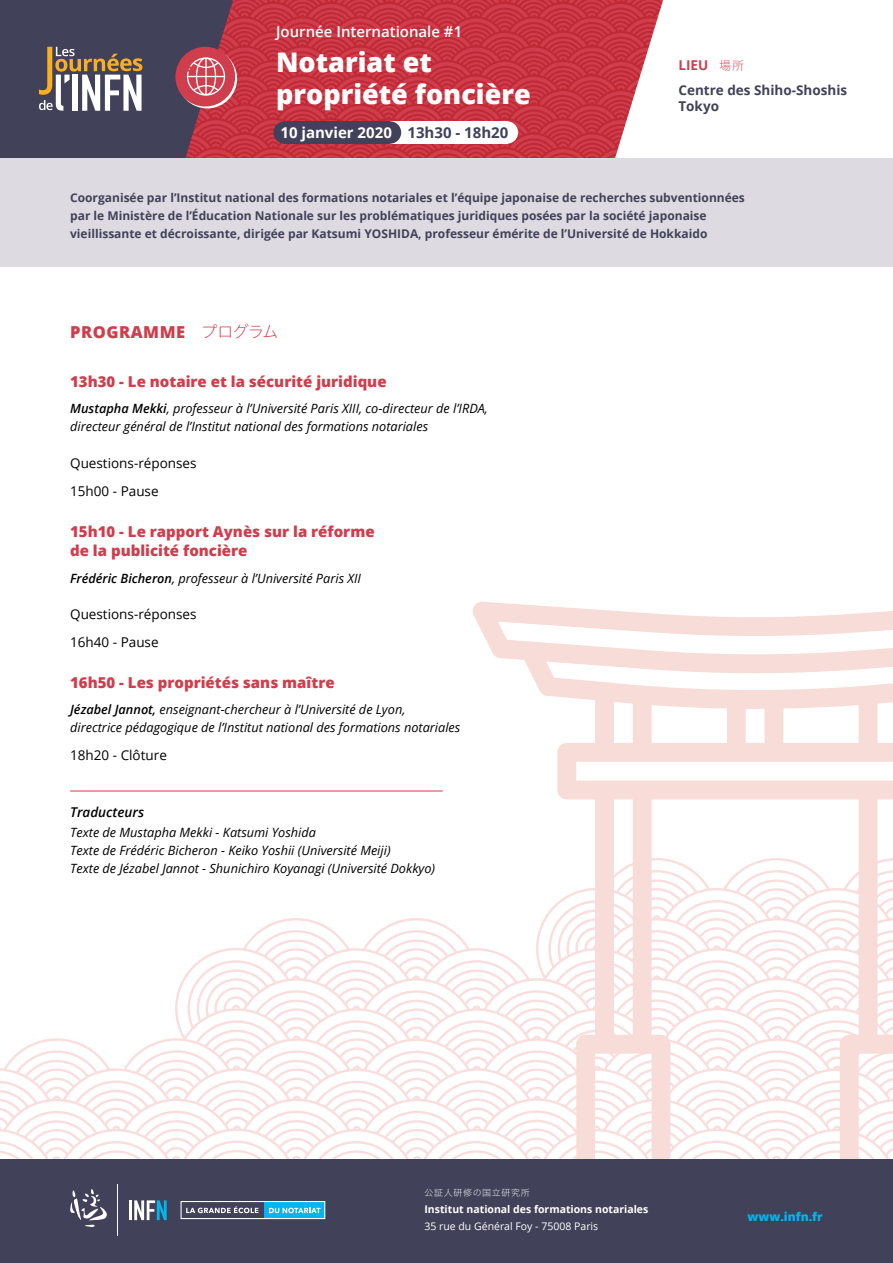
<style>
.page{position:relative;width:893px;height:1263px;background:#fff}
.page>*{position:absolute;margin:0;border:0;box-sizing:border-box;transform-origin:0 0}
.t1{font:800 27px/32.4px "Open Sans";color:#fff}
.t2{font:800 16.5px "Open Sans";letter-spacing:.03em;color:#d03d4c}
.t3{font:800 15px/19.5px "Open Sans";color:#d03d4c}
.t4{font:700 15px "Open Sans";color:#fff}
.t5{font:600 15px "Open Sans";color:#fff}
.t6{font:13.5px/28px "Open Sans";color:#000}
.t7{font:700 13.5px/16.2px "Open Sans";color:#414159}
.t8{font:italic 600 13.5px "Open Sans";color:#000}
.t9{font:700 13.5px "Open Sans";color:#d03d4c}
.t10{font:italic 12.75px/18px "Open Sans";color:#000}
.t11{font:700 12px/18px "Open Sans";color:#414159}
.t12{font:800 12px "Open Sans";color:#00b6ed}
.t13{font:12px "Hiragino Sans W1";color:#d03d4c}
.t14{font:700 10.5px "Open Sans";color:#fff}
.t15{font:10.5px "Open Sans";color:#fff}
.t16{font:9px "Hiragino Sans W1";letter-spacing:.08em;color:#fff}
.s1{color:#414159}
.s2{font-family:"Hiragino Sans W1";font-weight:400}
.s3{font-weight:600}
</style>
<div class="page">
<svg style="left:0;top:918px;width:473px;height:242px"></svg>
<svg style="left:0;top:0;width:668px;height:159px;background:#a54755"></svg>
<svg style="left:473px;top:602px;width:420px;height:558px"></svg>
<div style="left:0;top:1160px;width:893px;height:103px;background:#414159"></div>
<svg style="left:70px;top:1189px;width:37px;height:38px"></svg>
<hr style="left:117px;top:1184px;width:1px;height:52px;background:#fff">
<hr style="left:129px;top:1200px;width:3px;height:20px;background:#fff">
<svg style="left:134px;top:1200px;width:33px;height:20px"></svg>
<div style="left:264px;top:1201px;width:61px;height:17px;background:#00b6ed"></div>
<svg style="left:269px;top:1208px;width:52px;height:5px"></svg>
<div style="left:181px;top:1201px;width:144px;height:18px;border:1px solid #fff"></div>
<svg style="left:186px;top:1206px;width:72px;height:7px"></svg>
<div style="left:0;top:159px;width:893px;height:108px;background:#dddae1"></div>
<hr style="left:70px;top:791px;width:373px;height:1px;background:#d03d4c">
<div style="left:391px;top:121px;width:117px;height:23px;background:#fff"></div>
<svg style="left:380px;top:121px;width:22px;height:23px"></svg>
<div style="left:496px;top:121px;width:22px;height:23px;background:#fff;border-radius:50%"></div>
<div style="left:285px;top:121px;width:105px;height:23px;background:#414159"></div>
<div style="left:273px;top:121px;width:23px;height:23px;background:#414159;border-radius:50%"></div>
<div style="left:379px;top:121px;width:22px;height:23px;background:#414159;border-radius:50%"></div>
<p class="t5" style="left:276px;top:21px;width:188px">Journée Internationale #1</p>
<h1 class="t1" style="left:276px;top:44px;width:256px">Notariat et propriété foncière</h1>
<p class="t4" style="left:280px;top:122px;width:229px">10 janvier 2020 <span class="s1">13h30 - 18h20</span></p>
<p class="t13" style="left:719px;top:55px;width:26px">場所</p>
<p class="t9" style="left:678px;top:56px;width:31px">LIEU</p>
<p class="t7" style="left:678px;top:82px;width:170px">Centre des Shiho-Shoshis<br>Tokyo</p>
<p class="t11" style="left:70px;top:188px;width:676px">Coorganisée par l’Institut national des formations notariales et l’équipe japonaise de recherches subventionnées par le Ministère de l’Éducation Nationale sur les problématiques juridiques posées par la société japonaise vieillissante et décroissante, dirigée par Katsumi YOSHIDA, professeur émérite de l’Université de Hokkaido</p>
<p class="t2" style="left:70px;top:319px;width:210px">PROGRAMME <span class="s2">プログラム</span></p>
<p class="t3" style="left:70px;top:371px;width:318px">13h30 - Le notaire et la sécurité juridique</p>
<p class="t10" style="left:70px;top:399px;width:419px"><span class="s3">Mustapha Mekki</span>, professeur à l’Université Paris XIII, co-directeur de l’IRDA, directeur général de l’Institut national des formations notariales</p>
<p class="t6" style="left:70px;top:449px;width:128px">Questions-réponses<br>15h00 - Pause</p>
<p class="t3" style="left:70px;top:521px;width:306px">15h10 - Le rapport Aynès sur la réforme de la publicité foncière</p>
<p class="t10" style="left:70px;top:569px;width:292px"><span class="s3">Frédéric Bicheron</span>, professeur à l’Université Paris XII</p>
<p class="t6" style="left:70px;top:600px;width:128px">Questions-réponses<br>16h40 - Pause</p>
<p class="t3" style="left:70px;top:672px;width:266px">16h50 - Les propriétés sans maître</p>
<p class="t10" style="left:70px;top:700px;width:392px"><span class="s3">Jézabel Jannot,</span> enseignant-chercheur à l’Université de Lyon, directrice pédagogique de l’Institut national des formations notariales</p>
<p class="t6" style="left:70px;top:741px;width:98px">18h20 - Clôture</p>
<p class="t8" style="left:70px;top:802px;width:76px">Traducteurs</p>
<p class="t10" style="left:70px;top:823px;width:367px">Texte de Mustapha Mekki - Katsumi Yoshida<br>Texte de Frédéric Bicheron - Keiko Yoshii (Université Meiji)<br>Texte de Jézabel Jannot - Shunichiro Koyanagi (Université Dokkyo)</p>
<p class="t16" style="left:424px;top:1185px;width:107px">公証人研修の国立研究所</p>
<p class="t14" style="left:424px;top:1202px;width:225px">Institut national des formations notariales</p>
<p class="t15" style="left:424px;top:1218px;width:175px">35 rue du Général Foy - 75008 Paris</p>
<p class="t12" style="left:748px;top:1207px;width:77px">www.infn.fr</p>
</div>
